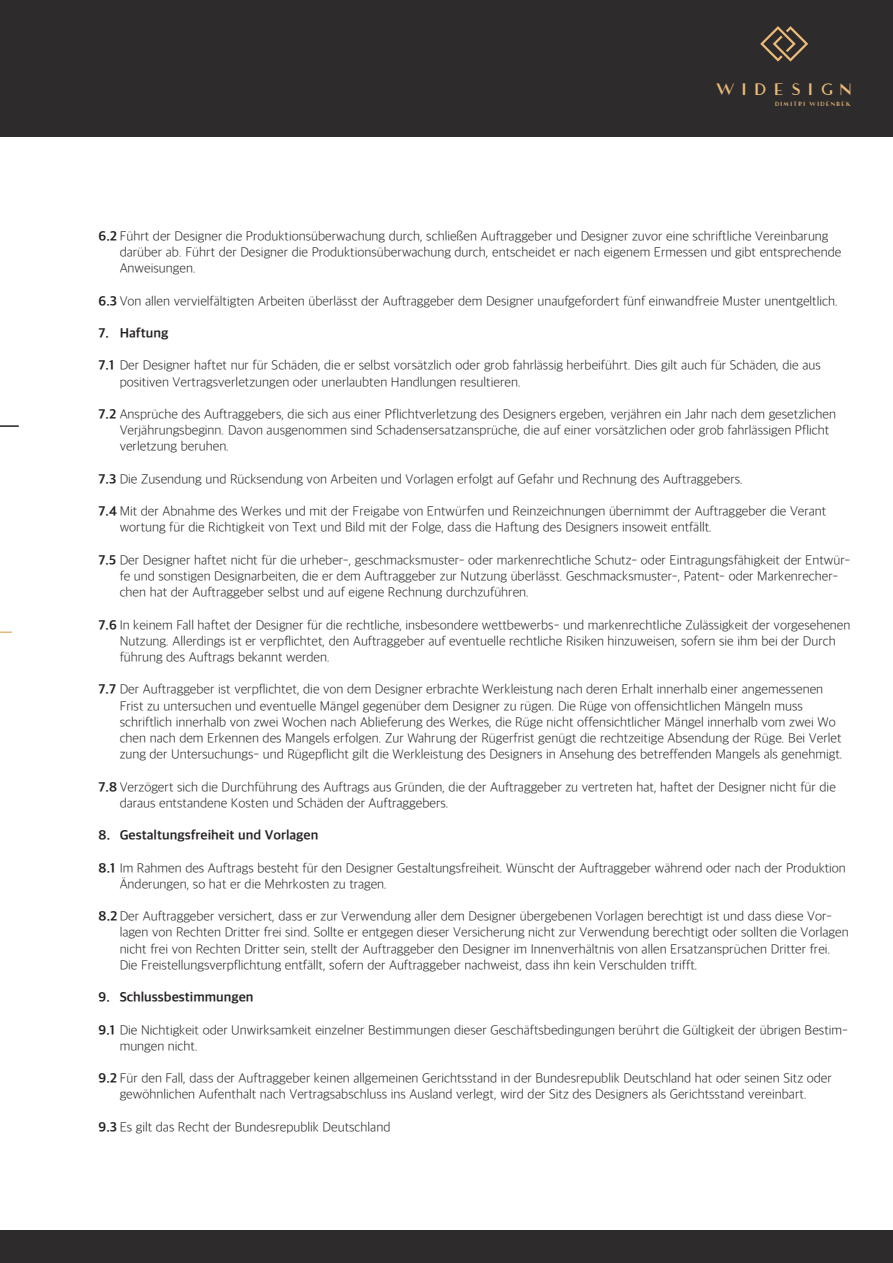
<style>
.page{position:relative;width:893px;height:1263px;background:#fff}
.page>*{position:absolute;margin:0;border:0;box-sizing:border-box;transform-origin:0 0}
.t1{font:24.3px "Widesign Font";letter-spacing:.305em;color:#ecbc78}
.t2{font:200 13.5px/16.2px "Apple SD Gothic Neo";color:#231f20}
.t3{font:700 13.5px "Apple SD Gothic Neo";color:#231f20}
.t4{font:8.85px "Widesign Font";letter-spacing:.12em;color:#ecbc78}
.s1{font-weight:700}
</style>
<div class="page">
<div style="left:0;top:0;width:893px;height:137px;background:#2e2b2c"></div>
<div style="left:0;top:1230px;width:893px;height:33px;background:#2e2b2c"></div>
<svg style="left:0;top:425px;width:19px;height:2px"></svg>
<svg style="left:0;top:631px;width:12px;height:2px"></svg>
<svg style="left:760px;top:26px;width:48px;height:36px"></svg>
<h1 class="t1" style="left:715px;top:75px;width:138px">w id esig n</h1>
<p class="t4" style="left:775px;top:99px;width:77px">Dimitri Widenbek</p>
<p class="t2" style="left:120px;top:229px;width:723px;text-indent:-21px"><span class="s1">6.2</span> Führt der Designer die Produktionsüberwachung durch, schließen Auftraggeber und Designer zuvor eine schriftliche Vereinbarung darüber ab. Führt der Designer die Produktionsüberwachung durch, entscheidet er nach eigenem Ermessen und gibt entsprechende<br>Anweisungen.</p>
<p class="t2" style="left:99px;top:293px;width:741px"><span class="s1">6.3</span> Von allen vervielfältigten Arbeiten überlässt der Auftraggeber dem Designer unaufgefordert fünf einwandfreie Muster unentgeltlich.</p>
<p class="t3" style="left:99px;top:326px;width:71px">7. Haftung</p>
<p class="t2" style="left:120px;top:358px;width:703px;text-indent:-21px"><span class="s1">7.1</span> Der Designer haftet nur für Schäden, die er selbst vorsätzlich oder grob fahrlässig herbeiführt. Dies gilt auch für Schäden, die aus positiven Vertragsverletzungen oder unerlaubten Handlungen resultieren.</p>
<p class="t2" style="left:120px;top:407px;width:718px;text-indent:-21px"><span class="s1">7.2</span> Ansprüche des Auftraggebers, die sich aus einer Pflichtverletzung des Designers ergeben, verjähren ein Jahr nach dem gesetzlichen<br>Verjährungsbeginn. Davon ausgenommen sind Schadensersatzansprüche, die auf einer vorsätzlichen oder grob fahrlässigen Pflicht verletzung beruhen.</p>
<p class="t2" style="left:99px;top:472px;width:646px"><span class="s1">7.3</span> Die Zusendung und Rücksendung von Arbeiten und Vorlagen erfolgt auf Gefahr und Rechnung des Auftraggebers.</p>
<p class="t2" style="left:120px;top:504px;width:708px;text-indent:-21px"><span class="s1">7.4</span> Mit der Abnahme des Werkes und mit der Freigabe von Entwürfen und Reinzeichnungen übernimmt der Auftraggeber die Verant wortung für die Richtigkeit von Text und Bild mit der Folge, dass die Haftung des Designers insoweit entfällt.</p>
<p class="t2" style="left:120px;top:553px;width:732px;text-indent:-21px"><span class="s1">7.5</span> Der Designer haftet nicht für die urheber-, geschmacksmuster- oder markenrechtliche Schutz- oder Eintragungsfähigkeit der Entwür&shy;fe und sonstigen Designarbeiten, die er dem Auftraggeber zur Nutzung überlässt. Geschmacksmuster-, Patent- oder Markenrecher&shy;chen hat der Auftraggeber selbst und auf eigene Rechnung durchzuführen.</p>
<p class="t2" style="left:120px;top:617px;width:732px;text-indent:-21px"><span class="s1">7.6</span> In keinem Fall haftet der Designer für die rechtliche, insbesondere wettbewerbs- und markenrechtliche Zulässigkeit der vorgesehenen<br>Nutzung. Allerdings ist er verpflichtet, den Auftraggeber auf eventuelle rechtliche Risiken hinzuweisen, sofern sie ihm bei der Durch führung des Auftrags bekannt werden.</p>
<p class="t2" style="left:120px;top:682px;width:725px;text-indent:-21px"><span class="s1">7.7</span> Der Auftraggeber ist verpflichtet, die von dem Designer erbrachte Werkleistung nach deren Erhalt innerhalb einer angemessenen Frist zu untersuchen und eventuelle Mängel gegenüber dem Designer zu rügen. Die Rüge von offensichtlichen Mängeln muss schriftlich innerhalb von zwei Wochen nach Ablieferung des Werkes, die Rüge nicht offensichtlicher Mängel innerhalb vom zwei Wo chen nach dem Erkennen des Mangels erfolgen. Zur Wahrung der Rügerfrist genügt die rechtzeitige Absendung der Rüge. Bei Verlet zung der Untersuchungs- und Rügepflicht gilt die Werkleistung des Designers in Ansehung des betreffenden Mangels als genehmigt.</p>
<p class="t2" style="left:120px;top:779px;width:718px;text-indent:-21px"><span class="s1">7.8</span> Verzögert sich die Durchführung des Auftrags aus Gründen, die der Auftraggeber zu vertreten hat, haftet der Designer nicht für die daraus entstandene Kosten und Schäden der Auftraggebers.</p>
<p class="t3" style="left:99px;top:828px;width:221px">8. Gestaltungsfreiheit und Vorlagen</p>
<p class="t2" style="left:120px;top:860px;width:728px;text-indent:-21px"><span class="s1">8.1</span> Im Rahmen des Auftrags besteht für den Designer Gestaltungsfreiheit. Wünscht der Auftraggeber während oder nach der Produktion<br>Änderungen, so hat er die Mehrkosten zu tragen.</p>
<p class="t2" style="left:120px;top:909px;width:730px;text-indent:-21px"><span class="s1">8.2</span> Der Auftraggeber versichert, dass er zur Verwendung aller dem Designer übergebenen Vorlagen berechtigt ist und dass diese Vor&shy;lagen von Rechten Dritter frei sind. Sollte er entgegen dieser Versicherung nicht zur Verwendung berechtigt oder sollten die Vorlagen nicht frei von Rechten Dritter sein, stellt der Auftraggeber den Designer im Innenverhältnis von allen Ersatzansprüchen Dritter frei.<br>Die Freistellungsverpflichtung entfällt, sofern der Auftraggeber nachweist, dass ihn kein Verschulden trifft.</p>
<p class="t3" style="left:99px;top:990px;width:156px">9. Schlussbestimmungen</p>
<p class="t2" style="left:120px;top:1022px;width:730px;text-indent:-21px"><span class="s1">9.1</span> Die Nichtigkeit oder Unwirksamkeit einzelner Bestimmungen dieser Geschäftsbedingungen berührt die Gültigkeit der übrigen Bestim&shy;mungen nicht.</p>
<p class="t2" style="left:99px;top:1071px;width:735px;text-align:center"><span class="s1">9.2</span> Für den Fall, dass der Auftraggeber keinen allgemeinen Gerichtsstand in der Bundesrepublik Deutschland hat oder seinen Sitz oder gewöhnlichen Aufenthalt nach Vertragsabschluss ins Ausland verlegt, wird der Sitz des Designers als Gerichtsstand vereinbart.</p>
<p class="t2" style="left:99px;top:1120px;width:293px"><span class="s1">9.3</span> Es gilt das Recht der Bundesrepublik Deutschland</p>
</div>
